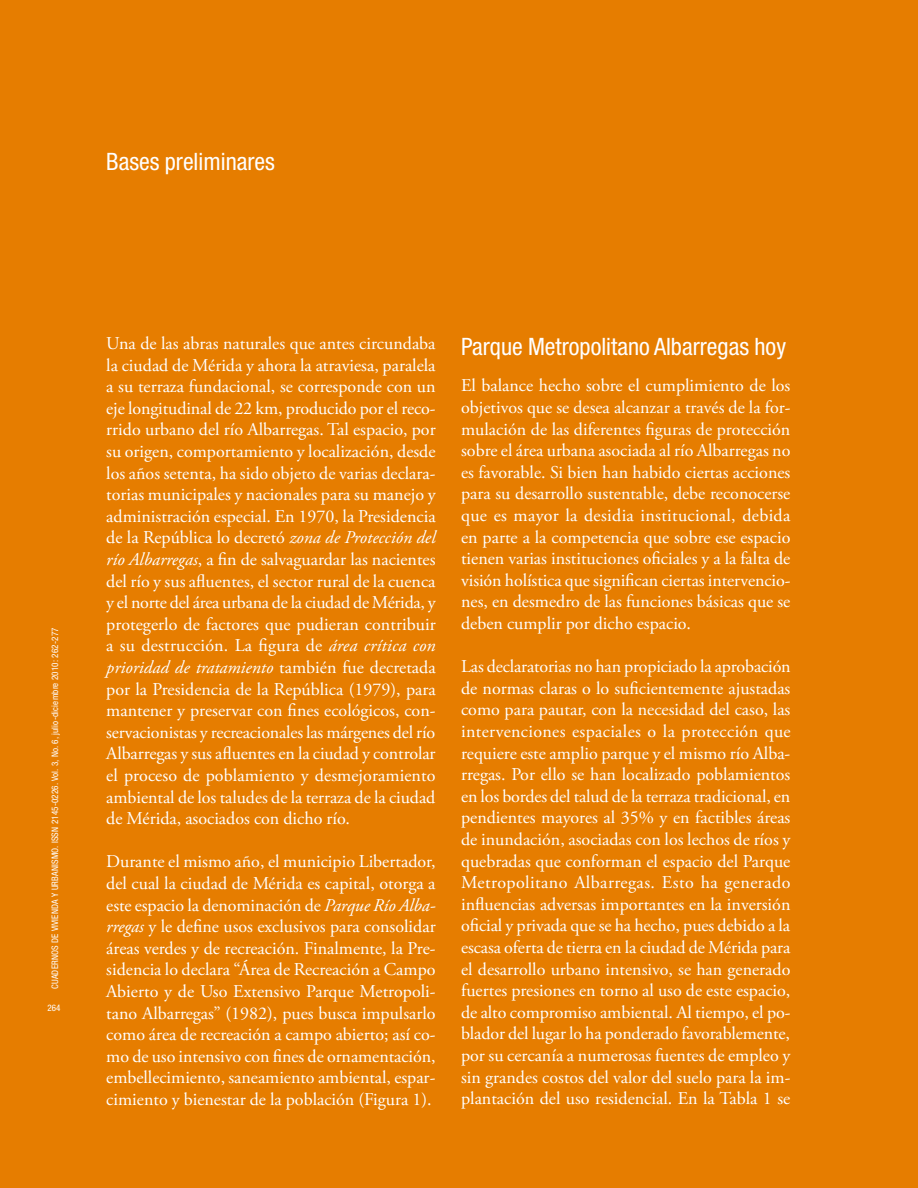
<style>
.page{position:relative;width:918px;height:1188px;background:#e67d00}
.page>*{position:absolute;margin:0;border:0;box-sizing:border-box;transform-origin:0 0}
.t1{font:condensed 24px "Helvetica Neue";color:#fff}
.t2{font:18px/21.6px "Adobe Garamond Pro";color:#fff;text-align:justify}
.t3{font:condensed 9px "Helvetica Neue";letter-spacing:.02em;color:#fff}
.s1{font-style:italic}
</style>
<div class="page">
<h1 class="t1" style="left:106px;top:148px;width:170px">Bases preliminares</h1>
<p class="t3" style="left:50px;top:989px;width:363px;rotate:-90deg">CUADERNOS DE VIVIENDA Y URBANISMO. ISSN 2145-0226. Vol. 3, No. 6, julio-diciembre 2010: 262-277</p>
<p class="t3" style="left:48px;top:1003px;width:14px">264</p>
<p class="t2" style="left:106px;top:333px;width:331px">Una de las abras naturales que antes circundaba la ciudad de Mérida y ahora la atraviesa, paralela a su terraza fundacional, se corresponde con un eje longitudinal de 22 km, producido por el reco&shy;rrido urbano del río Albarregas. Tal espacio, por su origen, comportamiento y localización, desde los años setenta, ha sido objeto de varias declara&shy;torias municipales y nacionales para su manejo y administración especial. En 1970, la Presidencia de la República lo decretó <span class="s1">zona de Protección del río Albarregas</span>, a fin de salvaguardar las nacientes del río y sus afluentes, el sector rural de la cuenca y el norte del área urbana de la ciudad de Mérida, y protegerlo de factores que pudieran contribuir a su destrucción. La figura de <span class="s1">área crítica con prioridad de tratamiento</span> también fue decretada por la Presidencia de la República (1979), para mantener y preservar con fines ecológicos, con&shy;servacionistas y recreacionales las márgenes del río Albarregas y sus afluentes en la ciudad y controlar el proceso de poblamiento y desmejoramiento ambiental de los taludes de la terraza de la ciudad de Mérida, asociados con dicho río.</p>
<p class="t2" style="left:106px;top:851px;width:331px">Durante el mismo año, el municipio Libertador, del cual la ciudad de Mérida es capital, otorga a este espacio la denominación de <span class="s1">Parque Río Alba&shy;rregas</span> y le define usos exclusivos para consolidar áreas verdes y de recreación. Finalmente, la Pre&shy;sidencia lo declara “Área de Recreación a Campo Abierto y de Uso Extensivo Parque Metropoli&shy;tano Albarregas” (1982), pues busca impulsarlo como área de recreación a campo abierto; así co&shy;mo de uso intensivo con fines de ornamentación, embellecimiento, saneamiento ambiental, espar&shy;cimiento y bienestar de la población (Figura 1).</p>
<h1 class="t1" style="left:461px;top:332px;width:326px">Parque Metropolitano Albarregas hoy</h1>
<p class="t2" style="left:461px;top:376px;width:331px">El balance hecho sobre el cumplimiento de los objetivos que se desea alcanzar a través de la for&shy;mulación de las diferentes figuras de protección sobre el área urbana asociada al río Albarregas no es favorable. Si bien han habido ciertas acciones para su desarrollo sustentable, debe reconocerse que es mayor la desidia institucional, debida en parte a la competencia que sobre ese espacio tienen varias instituciones oficiales y a la falta de visión holística que significan ciertas intervencio&shy;nes, en desmedro de las funciones básicas que se deben cumplir por dicho espacio.</p>
<p class="t2" style="left:461px;top:656px;width:331px">Las declaratorias no han propiciado la aprobación de normas claras o lo suficientemente ajustadas como para pautar, con la necesidad del caso, las intervenciones espaciales o la protección que requiere este amplio parque y el mismo río Alba&shy;rregas. Por ello se han localizado poblamientos en los bordes del talud de la terraza tradicional, en pendientes mayores al 35% y en factibles áreas de inundación, asociadas con los lechos de ríos y quebradas que conforman el espacio del Parque Metropolitano Albarregas. Esto ha generado influencias adversas importantes en la inversión oficial y privada que se ha hecho, pues debido a la escasa oferta de tierra en la ciudad de Mérida para el desarrollo urbano intensivo, se han generado fuertes presiones en torno al uso de este espacio, de alto compromiso ambiental. Al tiempo, el po&shy;blador del lugar lo ha ponderado favorablemente, por su cercanía a numerosas fuentes de empleo y sin grandes costos del valor del suelo para la im&shy;plantación del uso residencial. En la Tabla 1 se</p>
</div>
